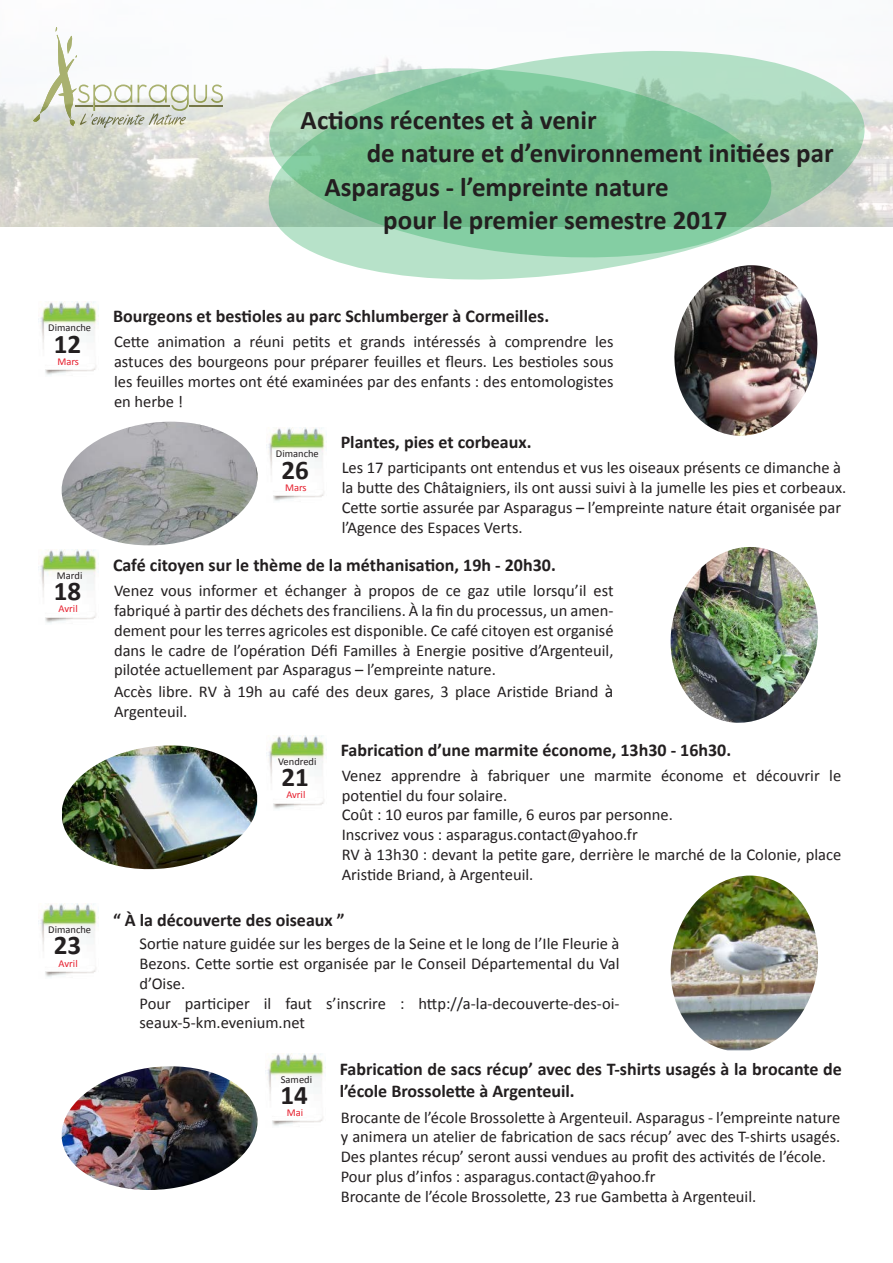
<style>
.page{position:relative;width:893px;height:1263px;background:#fff}
.page>*{position:absolute;margin:0;border:0;box-sizing:border-box;transform-origin:0 0}
.t1{font:700 27px "Calibri";color:#231f20}
.t2{font:700 18px/21.6px "Calibri";color:#231f20}
.t3{font:16.5px/19.8px "Calibri";color:#231f20}
.t4{font:10.5px "Calibri";color:#231f20}
.t5{font:10.5px "Calibri";color:#e61d2c}
.s1{font-size:18px}
</style>
<div class="page">
<img style="left:0;top:27px;width:893px;height:200px">
<svg style="left:269px;top:51px;width:596px;height:229px"></svg>
<svg style="left:269px;top:68px;width:502px;height:189px;background:#89c8a0"></svg>
<img style="left:40px;top:302px;width:57px;height:73px">
<img style="left:40px;top:549px;width:57px;height:74px">
<img style="left:40px;top:904px;width:57px;height:73px">
<img style="left:267px;top:1053px;width:57px;height:73px">
<img style="left:266px;top:428px;width:59px;height:73px">
<img style="left:266px;top:735px;width:59px;height:74px">
<img style="left:57px;top:422px;width:201px;height:129px">
<img style="left:671px;top:547px;width:147px;height:176px">
<img style="left:669px;top:265px;width:154px;height:171px">
<img style="left:62px;top:745px;width:195px;height:125px">
<img style="left:670px;top:875px;width:148px;height:175px">
<img style="left:61px;top:1066px;width:197px;height:124px">
<h1 class="t1" style="left:301px;top:103px;width:297px">Actions récentes et à venir</h1>
<h1 class="t1" style="left:367px;top:136px;width:468px">de nature et d’environnement initiées par</h1>
<h1 class="t1" style="left:324px;top:169px;width:346px">Asparagus - l’empreinte nature</h1>
<h1 class="t1" style="left:383px;top:203px;width:346px">pour le premier semestre 2017</h1>
<p class="t4" style="left:48px;top:321px;width:44px">Dimanche</p>
<p class="t5" style="left:57px;top:355px;width:23px">Mars</p>
<h1 class="t1" style="left:54px;top:326px;width:29px">12</h1>
<p class="t4" style="left:57px;top:569px;width:27px">Mardi</p>
<p class="t5" style="left:59px;top:602px;width:21px">Avril</p>
<h1 class="t1" style="left:54px;top:574px;width:29px">18</h1>
<p class="t4" style="left:48px;top:923px;width:44px">Dimanche</p>
<p class="t5" style="left:59px;top:956px;width:21px">Avril</p>
<h1 class="t1" style="left:54px;top:928px;width:29px">23</h1>
<p class="t2" style="left:113px;top:306px;width:438px">Bourgeons et bestioles au parc Schlumberger à Cormeilles.</p>
<p class="t3" style="left:114px;top:332px;width:501px;text-align:justify">Cette animation a réuni petits et grands intéressés à comprendre les astuces des bourgeons pour préparer feuilles et fleurs. Les bestioles sous les feuilles mortes ont été examinées par des enfants : des entomologistes en herbe !</p>
<p class="t4" style="left:276px;top:447px;width:44px">Dimanche</p>
<p class="t5" style="left:285px;top:481px;width:23px">Mars</p>
<h1 class="t1" style="left:281px;top:452px;width:29px">26</h1>
<p class="t2" style="left:341px;top:432px;width:192px">Plantes, pies et corbeaux.</p>
<p class="t3" style="left:342px;top:458px;width:506px">Les 17 participants ont entendus et vus les oiseaux présents ce dimanche à la butte des Châtaigniers, ils ont aussi suivi à la jumelle les pies et corbeaux.<br>Cette sortie assurée par Asparagus – l’empreinte nature était organisée par l’Agence des Espaces Verts.</p>
<p class="t2" style="left:113px;top:554px;width:444px">Café citoyen sur le thème de la méthanisation, 19h - 20h30.</p>
<p class="t3" style="left:114px;top:581px;width:501px;text-align:justify">Venez vous informer et échanger à propos de ce gaz utile lorsqu’il est fabriqué à partir des déchets des franciliens. À la fin du processus, un amen&shy;dement pour les terres agricoles est disponible. Ce café citoyen est organisé dans le cadre de l’opération Défi Familles à Energie positive d’Argenteuil, pilotée actuellement par Asparagus – l’empreinte nature.</p>
<p class="t3" style="left:114px;top:682px;width:501px">Accès libre. RV à 19h au café des deux gares, 3 place Aristide Briand <span class="s1">à<br></span>Argenteuil.</p>
<p class="t4" style="left:278px;top:755px;width:40px">Vendredi</p>
<p class="t5" style="left:286px;top:788px;width:21px">Avril</p>
<h1 class="t1" style="left:281px;top:760px;width:29px">21</h1>
<p class="t2" style="left:341px;top:739px;width:392px">Fabrication d’une marmite économe, 13h30 - 16h30.</p>
<p class="t3" style="left:342px;top:765px;width:501px">Venez apprendre à fabriquer une marmite économe et découvrir le potentiel du four solaire.<br>Coût : 10 euros par famille, 6 euros par personne.<br>Inscrivez vous : asparagus.contact@yahoo.fr<br>RV à 13h30 : devant la petite gare, derrière le marché de la Colonie, place Aristide Briand, à Argenteuil.</p>
<p class="t2" style="left:113px;top:909px;width:233px">“ À la découverte des oiseaux ”</p>
<p class="t3" style="left:140px;top:934px;width:481px">Sortie nature guidée sur les berges de la Seine et le long de l’Ile Fleurie à Bezons. Cette sortie est organisée par le Conseil Départemental du Val d’Oise.<br>Pour participer il faut s’inscrire : http://a-la-decouverte-des-oi&shy;seaux-5-km.evenium.net</p>
<p class="t4" style="left:281px;top:1072px;width:33px">Samedi</p>
<p class="t5" style="left:287px;top:1106px;width:18px">Mai</p>
<h1 class="t1" style="left:281px;top:1078px;width:29px">14</h1>
<p class="t2" style="left:340px;top:1058px;width:504px">Fabrication de sacs récup’ avec des T-shirts usagés à la brocante de l’école Brossolette à Argenteuil.</p>
<p class="t3" style="left:341px;top:1107px;width:501px">Brocante de l’école Brossolette à Argenteuil. Asparagus - l’empreinte nature y animera un atelier de fabrication de sacs récup’ avec des T-shirts usagés.<br>Des plantes récup’ seront aussi vendues au profit des activités de l’école.<br>Pour plus d’infos : asparagus.contact@yahoo.fr<br>Brocante de l’école Brossolette, 23 rue Gambetta à Argenteuil.</p>
</div>
